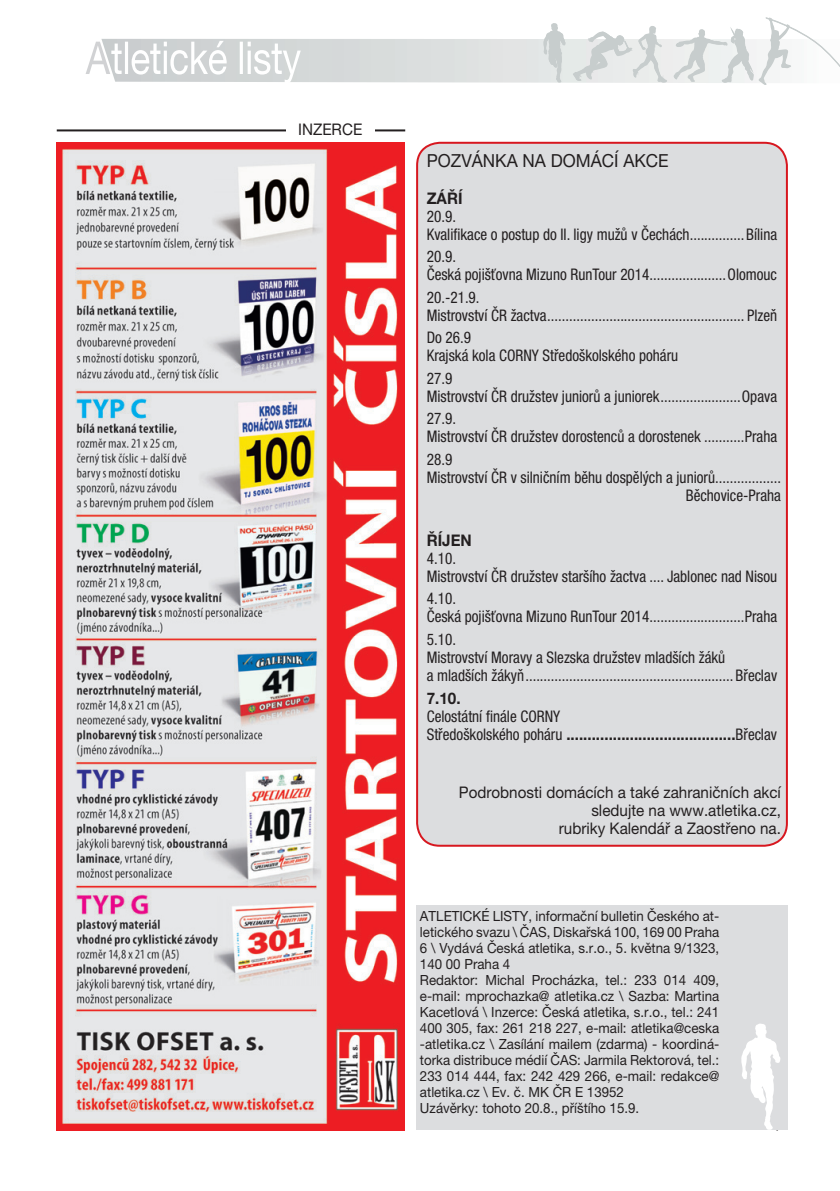
<style>
.page{position:relative;width:840px;height:1191px;background:#fff}
.page>*{position:absolute;margin:0;border:0;box-sizing:border-box;transform-origin:0 0}
.t1{font:18px "Helvetica Neue LT Pro";color:#231f20;scale:.95 1}
.t2{font:condensed 16px/18px "Helvetica Neue LT Pro";color:#231f20;scale:.95 1}
.t3{font:16px/18px "Helvetica Neue LT Pro";color:#231f20;text-align:right;scale:.95 1}
.t4{font:700 16px "Helvetica Neue LT Pro";color:#231f20;scale:.95 1}
.t5{font:14px/16px "Helvetica Neue LT Pro";color:#231f20;scale:.95 1}
.s1{font-weight:700;font-stretch:normal}
</style>
<div class="page">
<svg style="left:543px;top:23px;width:22px;height:60px"></svg>
<svg style="left:572px;top:26px;width:94px;height:57px"></svg>
<svg style="left:673px;top:17px;width:166px;height:68px"></svg>
<svg style="left:86px;top:41px;width:214px;height:42px"></svg>
<div style="left:417px;top:143px;width:369px;height:702px;background:#dcdddf;border-radius:23px"></div>
<div style="left:416px;top:142px;width:371px;height:704px;border:2px solid #d7171f;border-radius:23px"></div>
<div style="left:416px;top:905px;width:371px;height:224px;background:#dcdddf"></div>
<img style="left:57px;top:142px;width:347px;height:988px">
<hr style="left:57px;top:129px;width:348px;height:2px;background:#231f20">
<div style="left:286px;top:124px;width:88px;height:17px;background:#fff"></div>
<svg style="left:741px;top:1023px;width:39px;height:106px"></svg>
<p class="t3" style="left:298px;top:122px;width:69px">INZERCE</p>
<p class="t1" style="left:426px;top:154px;width:256px">POZVÁNKA NA DOMÁCÍ AKCE</p>
<p class="t4" style="left:426px;top:192px;width:39px">ZÁŘÍ</p>
<p class="t2" style="left:426px;top:208px;width:370px">20.9.<br>Kvalifikace o postup do II. ligy mužů v Čechách ...............Bílina</p>
<p class="t2" style="left:426px;top:249px;width:370px">20.9.<br>Česká pojišťovna Mizuno RunTour 2014.....................Olomouc</p>
<p class="t2" style="left:426px;top:289px;width:370px">20.-21.9.<br>Mistrovství ČR žactva ...................................................... Plzeň</p>
<p class="t2" style="left:426px;top:330px;width:266px">Do 26.9<br>Krajská kola CORNY Středoškolského poháru</p>
<p class="t2" style="left:426px;top:370px;width:370px">27.9<br>Mistrovství ČR družstev juniorů a juniorek ......................Opava</p>
<p class="t2" style="left:426px;top:411px;width:370px">27.9.<br>Mistrovství ČR družstev dorostenců a dorostenek ...........Praha</p>
<p class="t2" style="left:426px;top:452px;width:28px">28.9</p>
<p class="t2" style="left:426px;top:470px;width:374px">Mistrovství ČR v silničním běhu dospělých a juniorů ..................</p>
<p class="t2" style="left:685px;top:488px;width:102px">Běchovice-Praha</p>
<p class="t4" style="left:426px;top:534px;width:49px">ŘÍJEN</p>
<p class="t2" style="left:426px;top:551px;width:370px">4.10.<br>Mistrovství ČR družstev staršího žactva .... Jablonec nad Nisou</p>
<p class="t2" style="left:426px;top:591px;width:370px">4.10.<br>Česká pojišťovna Mizuno RunTour 2014..........................Praha</p>
<p class="t2" style="left:426px;top:632px;width:370px">5.10.<br>Mistrovství Moravy a Slezska družstev mladších žáků<br>a mladších žákyň ......................................................... Břeclav</p>
<p class="t4" style="left:426px;top:692px;width:37px">7.10.</p>
<p class="t2" style="left:426px;top:708px;width:370px">Celostátní finále CORNY<br>Středoškolského poháru <span class="s1">........................................</span>Břeclav</p>
<p class="t3" style="left:458px;top:785px;width:340px">Podrobnosti domácích a také zahraničních akcí sledujte na www.atletika.cz,<br>rubriky Kalendář a Zaostřeno na.</p>
<p class="t5" style="left:420px;top:909px;width:316px">ATLETICKÉ LISTY, informační bulletin Českého at&shy;letického svazu \ ČAS, Diskařská 100, 169 00 Praha 6 \ Vydává Česká atletika, s.r.o., 5. května 9/1323, 140 00 Praha 4<br>Redaktor: Michal Procházka, tel.: 233 014 409, e-mail: mprochazka@ atletika.cz \ Sazba: Martina Kacetlová \ Inzerce: Česká atletika, s.r.o., tel.: 241<br>400 305, fax: 261 218 227, e-mail: atletika@ceska -atletika.cz \ Zasílání mailem (zdarma) - koordiná&shy;torka distribuce médií ČAS: Jarmila Rektorová, tel.:<br>233 014 444, fax: 242 429 266, e-mail: redakce@ atletika.cz \ Ev. č. MK ČR E 13952<br>Uzávěrky: tohoto 20.8., příštího 15.9.</p>
</div>
